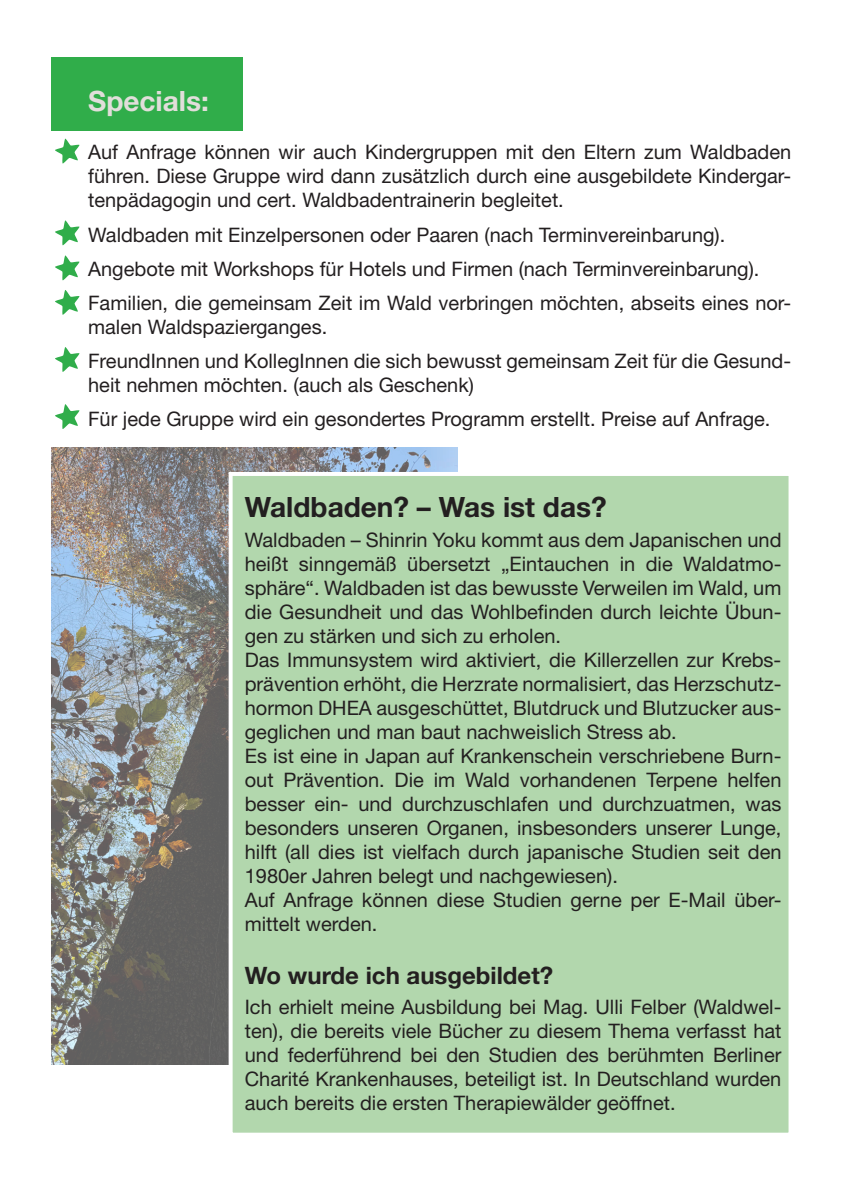
<style>
.page{position:relative;width:842px;height:1191px;background:#fff}
.page>*{position:absolute;margin:0;border:0;box-sizing:border-box;transform-origin:0 0}
.t1{font:700 28px "Helvetica Neue LT Std";color:#231f20}
.t2{font:700 28px "Helvetica Neue LT Std";color:#e1deda}
.t3{font:700 24px "Helvetica Neue LT Std";color:#231f20}
.t4{font:20px/24px "Helvetica Neue LT Std";color:#231f20}
</style>
<div class="page">
<img style="left:51px;top:447px;width:406px;height:617px">
<div style="left:229px;top:472px;width:563px;height:664px;background:#b2d7ad;border:4px solid #fff"></div>
<div style="left:51px;top:57px;width:191px;height:73px;background:#30ad4a"></div>
<svg style="left:55px;top:138px;width:25px;height:26px"></svg>
<svg style="left:55px;top:220px;width:25px;height:26px"></svg>
<svg style="left:55px;top:255px;width:25px;height:26px"></svg>
<svg style="left:55px;top:290px;width:25px;height:25px"></svg>
<svg style="left:55px;top:347px;width:25px;height:25px"></svg>
<svg style="left:55px;top:404px;width:25px;height:25px"></svg>
<h1 class="t2" style="left:88px;top:84px;width:122px">Specials:</h1>
<p class="t4" style="left:88px;top:140px;width:705px;text-align:justify">Auf Anfrage können wir auch Kindergruppen mit den Eltern zum Waldbaden führen. Diese Gruppe wird dann zusätzlich durch eine ausgebildete Kindergar&shy;tenpädagogin und cert. Waldbadentrainerin begleitet.</p>
<p class="t4" style="left:88px;top:217px;width:705px;line-height:34px">Waldbaden mit Einzelpersonen oder Paaren (nach Terminvereinbarung).<br>Angebote mit Workshops für Hotels und Firmen (nach Terminvereinbarung).<br>Familien, die gemeinsam Zeit im Wald verbringen möchten, abseits eines nor-</p>
<p class="t4" style="left:88px;top:309px;width:704px;line-height:34px">malen Waldspazierganges.<br>FreundInnen und KollegInnen die sich bewusst gemeinsam Zeit für die Gesund-</p>
<p class="t4" style="left:88px;top:367px;width:684px;line-height:34px">heit nehmen möchten. (auch als Geschenk)<br>Für jede Gruppe wird ein gesondertes Programm erstellt. Preise auf Anfrage.</p>
<h1 class="t1" style="left:245px;top:489px;width:363px">Waldbaden? – Was ist das?</h1>
<p class="t4" style="left:245px;top:527px;width:538px">Waldbaden – Shinrin Yoku kommt aus dem Japanischen und heißt sinngemäß übersetzt „Eintauchen in die Waldatmo&shy;sphäre“. Waldbaden ist das bewusste Verweilen im Wald, um die Gesundheit und das Wohlbefinden durch leichte Übun&shy;gen zu stärken und sich zu erholen.<br>Das Immunsystem wird aktiviert, die Killerzellen zur Krebs&shy;prävention erhöht, die Herzrate normalisiert, das Herzschutz&shy;hormon DHEA ausgeschüttet, Blutdruck und Blutzucker aus&shy;geglichen und man baut nachweislich Stress ab.<br>Es ist eine in Japan auf Krankenschein verschriebene Burn&shy;out Prävention. Die im Wald vorhandenen Terpene helfen besser ein- und durchzuschlafen und durchzuatmen, was besonders unseren Organen, insbesonders unserer Lunge, hilft (all dies ist vielfach durch japanische Studien seit den 1980er Jahren belegt und nachgewiesen).<br>Auf Anfrage können diese Studien gerne per E-Mail über&shy;mittelt werden.</p>
<p class="t3" style="left:245px;top:960px;width:310px">Wo wurde ich ausgebildet?</p>
<p class="t4" style="left:245px;top:994px;width:538px;text-align:justify">Ich erhielt meine Ausbildung bei Mag. Ulli Felber (Waldwel&shy;ten), die bereits viele Bücher zu diesem Thema verfasst hat und federführend bei den Studien des berühmten Berliner Charité Krankenhauses, beteiligt ist. In Deutschland wurden auch bereits die ersten Therapiewälder geöffnet.</p>
</div>
